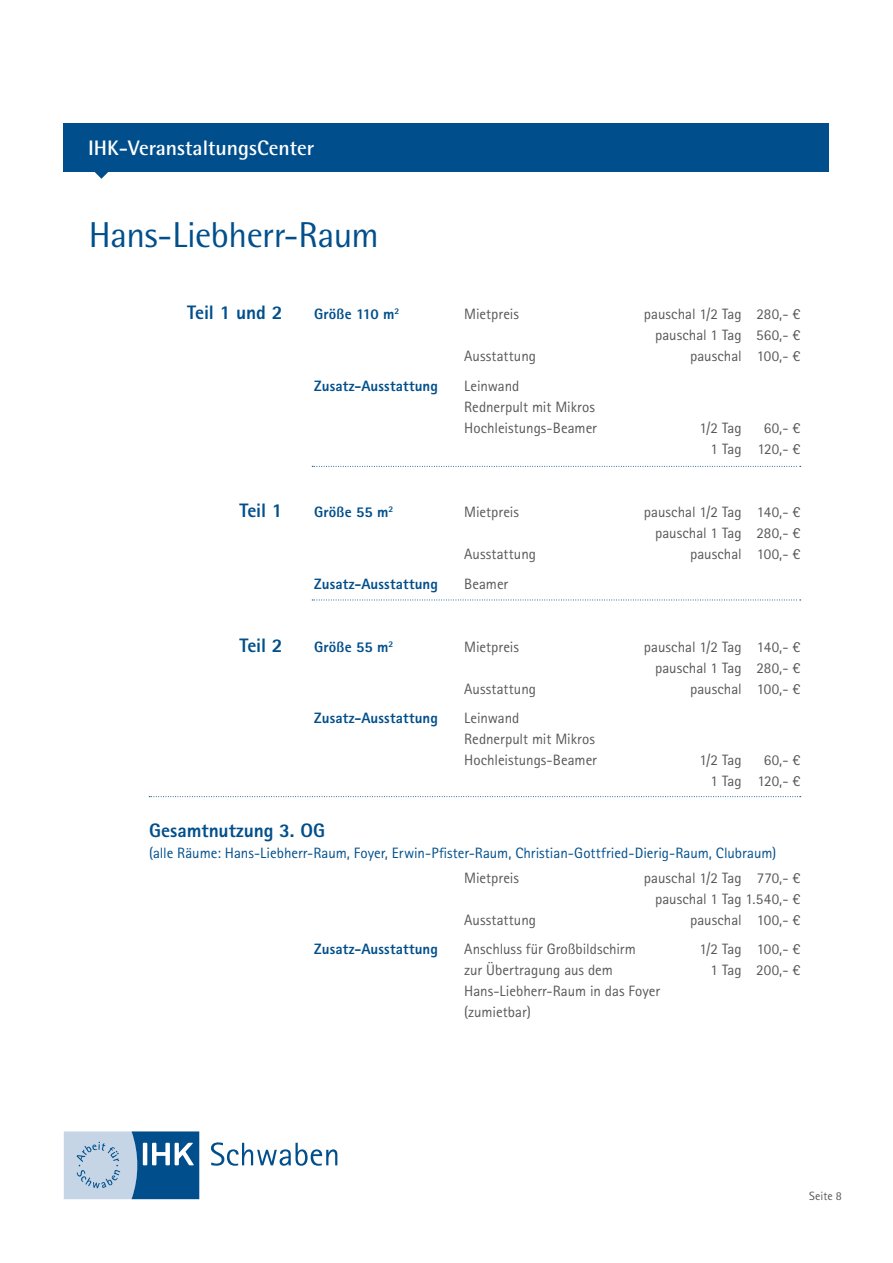
<style>
.page{position:relative;width:893px;height:1263px;background:#fff}
.page>*{position:absolute;margin:0;border:0;box-sizing:border-box;transform-origin:0 0}
.t1{font:36px "Rotis Semi Sans Pro";letter-spacing:-.01em;color:#004f8c}
.t2{font:700 21px "Rotis Semi Sans Pro";color:#fff}
.t3{font:800 19.5px "Rotis Sans Serif Pro";letter-spacing:-.01em;color:#004f8c}
.t4{font:15px/21px "Rotis Sans Serif Pro";color:#57585a}
.t5{font:800 15px "Rotis Sans Serif Pro";letter-spacing:.01em;color:#004f8c}
.t6{font:15px "Rotis Sans Serif Pro";color:#004f8c}
.t7{font:12px "Rotis Sans Serif Pro";letter-spacing:.005em;color:#57585a}
</style>
<div class="page">
<svg style="left:211px;top:1142px;width:126px;height:24px"></svg>
<svg style="left:64px;top:1131px;width:135px;height:68px;background:#739dc0"></svg>
<div style="left:64px;top:123px;width:765px;height:49px;background:#004f8c"></div>
<svg style="left:94px;top:172px;width:14px;height:7px"></svg>
<svg style="left:312px;top:466px;width:489px;height:1px"></svg>
<svg style="left:312px;top:600px;width:489px;height:1px"></svg>
<svg style="left:149px;top:796px;width:652px;height:1px"></svg>
<h2 class="t2" style="left:88px;top:135px;width:228px">IHK-VeranstaltungsCenter</h2>
<p class="t1" style="left:89px;top:213px;width:291px">Hans-Liebherr-Raum</p>
<p class="t3" style="left:187px;top:300px;width:97px">Teil 1 und 2</p>
<p class="t5" style="left:314px;top:305px;width:87px">Größe 110 m<sup>2</sup></p>
<p class="t4" style="left:464px;top:304px;width:56px">Mietpreis</p>
<p class="t4" style="left:644px;top:304px;width:158px">pauschal 1/2 Tag 280,- €</p>
<p class="t4" style="left:655px;top:325px;width:147px">pauschal 1 Tag 560,- €</p>
<p class="t4" style="left:464px;top:346px;width:73px">Ausstattung</p>
<p class="t4" style="left:690px;top:346px;width:112px">pauschal 100,- €</p>
<p class="t5" style="left:314px;top:376px;width:125px">Zusatz-Ausstattung</p>
<p class="t4" style="left:464px;top:375px;width:57px">Leinwand</p>
<p class="t4" style="left:464px;top:396px;width:132px">Rednerpult mit Mikros</p>
<p class="t4" style="left:464px;top:417px;width:134px">Hochleistungs-Beamer</p>
<p class="t4" style="left:699px;top:417px;width:44px">1/2 Tag</p>
<p class="t4" style="left:764px;top:417px;width:38px">60,- €</p>
<p class="t4" style="left:711px;top:438px;width:91px">1 Tag 120,- €</p>
<p class="t3" style="left:239px;top:498px;width:45px">Teil 1</p>
<p class="t5" style="left:314px;top:502px;width:81px">Größe 55 m<sup>2</sup></p>
<p class="t4" style="left:464px;top:501px;width:56px">Mietpreis</p>
<p class="t4" style="left:644px;top:501px;width:158px">pauschal 1/2 Tag 140,- €</p>
<p class="t4" style="left:655px;top:522px;width:147px">pauschal 1 Tag 280,- €</p>
<p class="t4" style="left:464px;top:543px;width:73px">Ausstattung</p>
<p class="t4" style="left:690px;top:543px;width:112px">pauschal 100,- €</p>
<p class="t5" style="left:314px;top:574px;width:125px">Zusatz-Ausstattung</p>
<p class="t4" style="left:464px;top:573px;width:46px">Beamer</p>
<p class="t3" style="left:239px;top:632px;width:45px">Teil 2</p>
<p class="t5" style="left:314px;top:637px;width:81px">Größe 55 m<sup>2</sup></p>
<p class="t4" style="left:464px;top:636px;width:56px">Mietpreis</p>
<p class="t4" style="left:644px;top:636px;width:158px">pauschal 1/2 Tag 140,- €</p>
<p class="t4" style="left:655px;top:657px;width:147px">pauschal 1 Tag 280,- €</p>
<p class="t4" style="left:464px;top:678px;width:73px">Ausstattung</p>
<p class="t4" style="left:690px;top:678px;width:112px">pauschal 100,- €</p>
<p class="t5" style="left:314px;top:708px;width:125px">Zusatz-Ausstattung</p>
<p class="t4" style="left:464px;top:708px;width:57px">Leinwand</p>
<p class="t4" style="left:464px;top:729px;width:132px">Rednerpult mit Mikros</p>
<p class="t4" style="left:464px;top:750px;width:134px">Hochleistungs-Beamer</p>
<p class="t4" style="left:699px;top:750px;width:44px">1/2 Tag</p>
<p class="t4" style="left:764px;top:750px;width:38px">60,- €</p>
<p class="t4" style="left:711px;top:771px;width:91px">1 Tag 120,- €</p>
<p class="t3" style="left:149px;top:817px;width:177px">Gesamtnutzung 3. OG</p>
<p class="t6" style="left:149px;top:844px;width:629px">(alle Räume: Hans-Liebherr-Raum, Foyer, Erwin-Pfister-Raum, Christian-Gottfried-Dierig-Raum, Clubraum)</p>
<p class="t4" style="left:464px;top:867px;width:56px">Mietpreis</p>
<p class="t4" style="left:644px;top:867px;width:158px">pauschal 1/2 Tag 770,- €</p>
<p class="t4" style="left:655px;top:888px;width:147px">pauschal 1 Tag 1.540,- €</p>
<p class="t4" style="left:464px;top:909px;width:73px">Ausstattung</p>
<p class="t4" style="left:690px;top:909px;width:112px">pauschal 100,- €</p>
<p class="t5" style="left:314px;top:940px;width:125px">Zusatz-Ausstattung</p>
<p class="t4" style="left:464px;top:939px;width:173px">Anschluss für Großbildschirm</p>
<p class="t4" style="left:699px;top:939px;width:102px">1/2 Tag 100,- €</p>
<p class="t4" style="left:464px;top:960px;width:150px">zur Übertragung aus dem</p>
<p class="t4" style="left:711px;top:960px;width:91px">1 Tag 200,- €</p>
<p class="t4" style="left:464px;top:981px;width:197px">Hans-Liebherr-Raum in das Foyer (zumietbar)</p>
<p class="t7" style="left:809px;top:1188px;width:34px">Seite 8</p>
</div>
